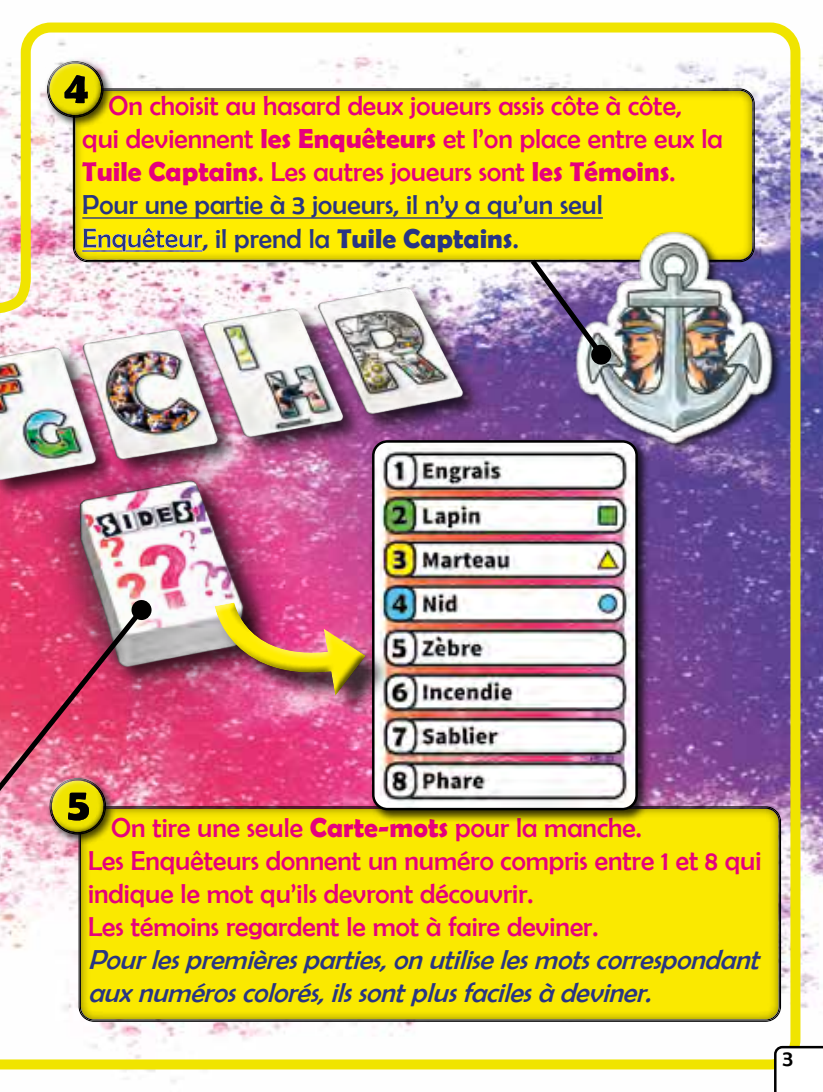
<style>
.page{position:relative;width:823px;height:1092px;background:#fff}
.page>*{position:absolute;margin:0;border:0;box-sizing:border-box;transform-origin:0 0}
.t1{font:27.5px/33px "Berlin Sans FB";color:#e6007d}
.t2{font:italic 27.5px/33px "Berlin Sans FB";color:#283583}
.t3{font:700 27.5px "Berlin Sans FB Demi";color:#e6007d}
.t4{font:27.5px "Berlin Sans FB";color:#283583}
.t5{font:700 27.5px "Berlin Sans FB Demi";color:#283583}
.t6{font:22.5px "Berlin Sans FB";color:#000}
.s1{font-family:"Berlin Sans FB Demi";font-weight:700}
.s2{font-family:"Berlin Sans FB";font-weight:400}
</style>
<div class="page">
<img style="left:125px;top:57px;width:697px;height:1026px">
<img style="left:0;top:22px;width:805px;height:1052px">
<div style="left:77px;top:793px;width:717px;height:230px;background:#000;opacity:.75"></div>
<div style="left:71px;top:87px;width:685px;height:177px;background:#000;opacity:.75"></div>
<div style="left:43px;top:58px;width:72px;height:71px;background:#000;opacity:.75"></div>
<div style="left:45px;top:58px;width:59px;height:45px;background:#fff;opacity:.75"></div>
<div style="left:45px;top:67px;width:68px;height:53px;background:#000;opacity:.75"></div>
<div style="left:46px;top:774px;width:71px;height:71px;background:#000;opacity:.75"></div>
<div style="left:47px;top:774px;width:59px;height:46px;background:#fff;opacity:.75"></div>
<div style="left:47px;top:784px;width:68px;height:53px;background:#000;opacity:.75"></div>
<div style="left:369px;top:437px;width:281px;height:385px;background:#000;opacity:.75"></div>
<img style="left:373px;top:441px;width:263px;height:368px">
<div style="left:372px;top:440px;width:265px;height:370px;border:2px solid #000;border-radius:14px"></div>
<svg style="left:773px;top:1045px;width:49px;height:46px"></svg>
<div style="left:217px;top:605px;width:175px;height:117px;background:#000;opacity:.75"></div>
<img style="left:210px;top:575px;width:162px;height:140px">
<div style="left:574px;top:230px;width:209px;height:223px;background:#000;opacity:.75"></div>
<img style="left:568px;top:233px;width:210px;height:210px">
<img style="left:525px;top:254px;width:87px;height:112px">
<p class="t1" style="left:82px;top:89px;width:641px;text-align:center">On choisit au hasard deux joueurs assis côte à côte,<br>qui deviennent <span class="s1">les Enquêteurs</span> et l’on place entre eux la</p>
<p class="t3" style="left:82px;top:156px;width:594px">Tuile Captains<span class="s2">. Les autres joueurs sont</span> les Témoins<span class="s2">.</span></p>
<p class="t4" style="left:82px;top:190px;width:521px">Pour une partie à 3 joueurs, il n’y a qu’un seul</p>
<p class="t5" style="left:202px;top:222px;width:317px"><span class="s2">, il prend la</span> Tuile Captains<span class="s2">.</span></p>
<p class="t1" style="left:88px;top:811px;width:674px;text-indent:23px">On tire une seule <span class="s1">Carte-mots</span> pour la manche.<br>Les Enquêteurs donnent un numéro compris entre 1 et 8 qui indique le mot qu’ils devront découvrir.<br>Les témoins regardent le mot à faire deviner.</p>
<p class="t2" style="left:88px;top:943px;width:679px">Pourlespremièresparties,onutiliselesmotscorrespondant auxnuméroscolorés,ilssontplusfacilesà deviner.</p>
<p class="t6" style="left:782px;top:1045px;width:12px">3</p>
</div>
